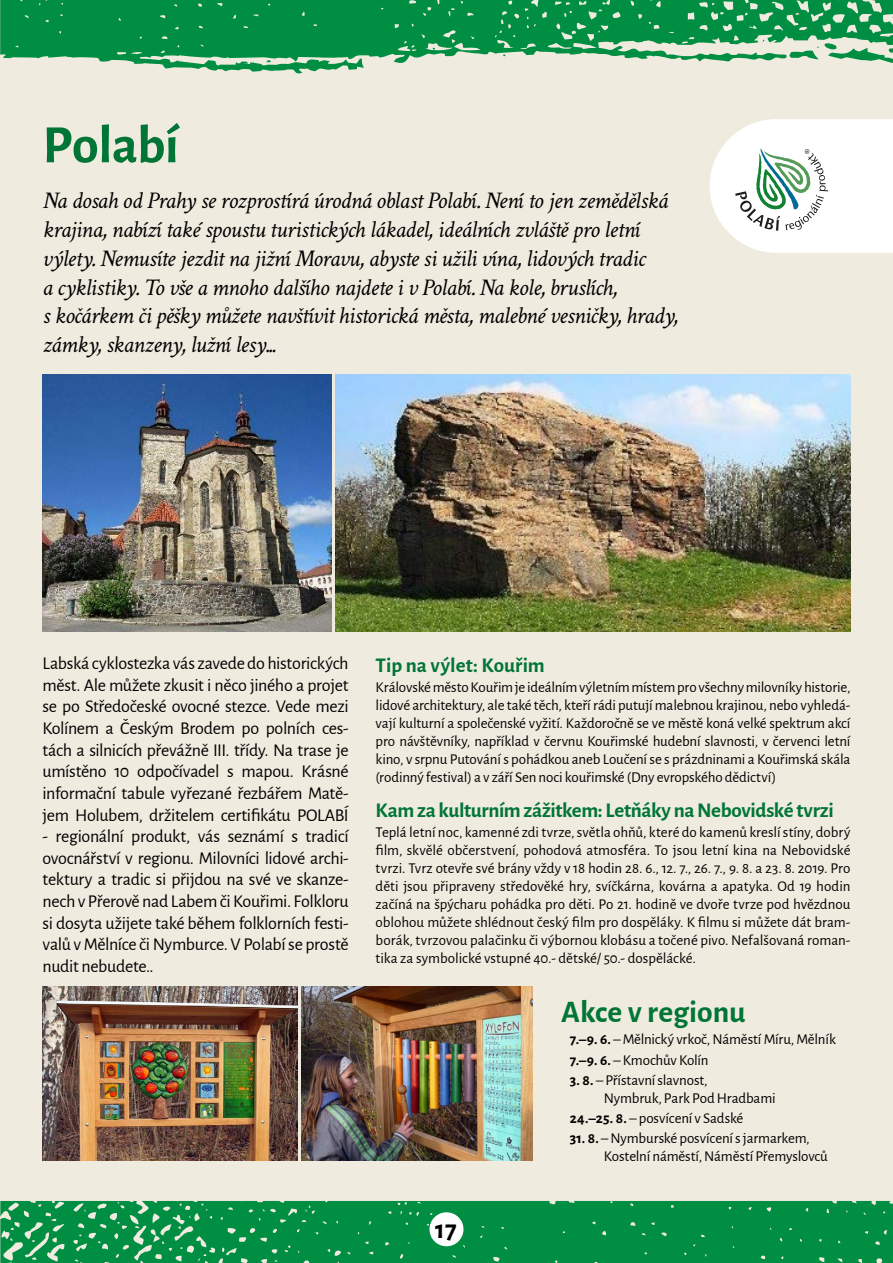
<style>
.page{position:relative;width:893px;height:1263px;background:#fff}
.page>*{position:absolute;margin:0;border:0;box-sizing:border-box;transform-origin:0 0}
.t1{font:700 54px "Alegreya Sans";letter-spacing:-.01em;color:#007536}
.t2{font:700 31.5px "Alegreya Sans";color:#007536}
.t3{font:700 27px "Alegreya Sans";color:#000}
.t4{font:italic 24px/28.8px "Crimson Text";letter-spacing:-.025em;color:#000}
.t5{font:700 21px "Alegreya Sans";letter-spacing:-.015em;color:#007536}
.t6{font:18px/21.6px "Alegreya Sans";letter-spacing:-.02em;color:#000;text-align:justify}
.t7{font:15px/18px "Alegreya Sans";letter-spacing:-.01em;color:#000}
.s1{font-weight:700}
</style>
<div class="page">
<div style="left:1px;top:0;width:892px;height:1263px;background:#f0ebdf"></div>
<svg style="left:710px;top:119px;width:183px;height:134px;background:#eef3ef"></svg>
<img style="left:43px;top:375px;width:289px;height:256px">
<img style="left:336px;top:375px;width:514px;height:256px">
<img style="left:43px;top:986px;width:255px;height:175px">
<img style="left:302px;top:986px;width:231px;height:175px">
<svg style="left:0;top:1199px;width:893px;height:64px;background:#149550"></svg>
<svg style="left:0;top:0;width:893px;height:74px;fill:#008e43"></svg>
<div style="left:429px;top:1212px;width:34px;height:34px;background:#fff;border-radius:50%"></div>
<h1 class="t1" style="left:43px;top:105px;width:138px">Polabí</h1>
<p class="t4" style="left:43px;top:186px;width:637px">Na dosah od Prahy se rozprostírá úrodná oblast Polabí. Není to jen zemědělská krajina, nabízí také spoustu turistických lákadel, ideálních zvláště pro letní výlety. Nemusíte jezdit na jižní Moravu, abyste si užili vína, lidových tradic<br>a cyklistiky. To vše a mnoho dalšího najdete i v Polabí. Na kole, bruslích,<br>s kočárkem či pěšky můžete navštívit historická města, malebné vesničky, hrady, zámky, skanzeny, lužní lesy...</p>
<p class="t6" style="left:43px;top:652px;width:308px">Labská cyklostezka vás zavede do historických měst. Ale můžete zkusit i něco jiného a projet se po Středočeské ovocné stezce. Vede mezi Kolínem a Českým Brodem po polních ces&shy;tách a silnicích převážně III. třídy. Na trase je umístěno 10 odpočívadel s mapou. Krásné informační tabule vyřezané řezbářem Matě&shy;jem Holubem, držitelem certifikátu POLABÍ</p>
<p class="t6" style="left:43px;top:825px;width:308px">- regionální produkt, vás seznámí s tradicí ovocnářství v regionu. Milovníci lidové archi&shy;tektury a tradic si přijdou na své ve skanze&shy;nech v Přerově nad Labem či Kouřimi. Folkloru si dosyta užijete také během folklorních festi&shy;valů v Mělníce či Nymburce. V Polabí se prostě nudit nebudete..</p>
<h3 class="t5" style="left:376px;top:649px;width:171px">Tip na výlet: Kouřim</h3>
<p class="t7" style="left:376px;top:677px;width:476px;text-align:justify">Královské město Kouřim je ideálním výletním místem pro všechny milovníky historie, lidové architektury, ale také těch, kteří rádi putují malebnou krajinou, nebo vyhledá&shy;vají kulturní a společenské vyžití. Každoročně se ve městě koná velké spektrum akcí pro návštěvníky, například v červnu Kouřimské hudební slavnosti, v červenci letní kino, v srpnu Putování s pohádkou aneb Loučení se s prázdninami a Kouřimská skála (rodinný festival) a v září Sen noci kouřimské (Dny evropského dědictví)</p>
<h3 class="t5" style="left:376px;top:795px;width:460px">Kam za kulturním zážitkem: Letňáky na Nebovidské tvrzi</h3>
<p class="t7" style="left:376px;top:823px;width:476px;text-align:justify">Teplá letní noc, kamenné zdi tvrze, světla ohňů, které do kamenů kreslí stíny, dobrý film, skvělé občerstvení, pohodová atmosféra. To jsou letní kina na Nebovidské tvrzi. Tvrz otevře své brány vždy v 18 hodin 28. 6., 12. 7., 26. 7., 9. 8. a 23. 8. 2019. Pro děti jsou připraveny středověké hry, svíčkárna, kovárna a apatyka. Od 19 hodin začíná na špýcharu pohádka pro děti. Po 21. hodině ve dvoře tvrze pod hvězdnou oblohou můžete shlédnout český film pro dospěláky. K filmu si můžete dát bram&shy;borák, tvrzovou palačinku či výbornou klobásu a točené pivo. Nefalšovaná roman&shy;tika za symbolické vstupné 40.- dětské/ 50.- dospělácké.</p>
<h3 class="t3" style="left:435px;top:1209px;width:23px">17</h3>
<h2 class="t2" style="left:561px;top:989px;width:186px">Akce v regionu</h2>
<p class="t7" style="left:570px;top:1029px;width:268px;line-height:20.1px"><span class="s1">7.–9. 6.</span> – Mělnický vrkoč, Náměstí Míru, Mělník<br><span class="s1">7.–9. 6.</span> – Kmochův Kolín</p>
<p class="t7" style="left:604px;top:1070px;width:173px;text-indent:-34px"><span class="s1">3. 8.</span> – Přístavní slavnost,<br>Nymbruk, Park Pod Hradbami</p>
<p class="t7" style="left:570px;top:1108px;width:175px"><span class="s1">24.–25. 8.</span> – posvícení v Sadské</p>
<p class="t7" style="left:604px;top:1128px;width:226px;text-indent:-34px"><span class="s1">31. 8.</span> – Nymburské posvícení s jarmarkem,<br>Kostelní náměstí, Náměstí Přemyslovců</p>
</div>
